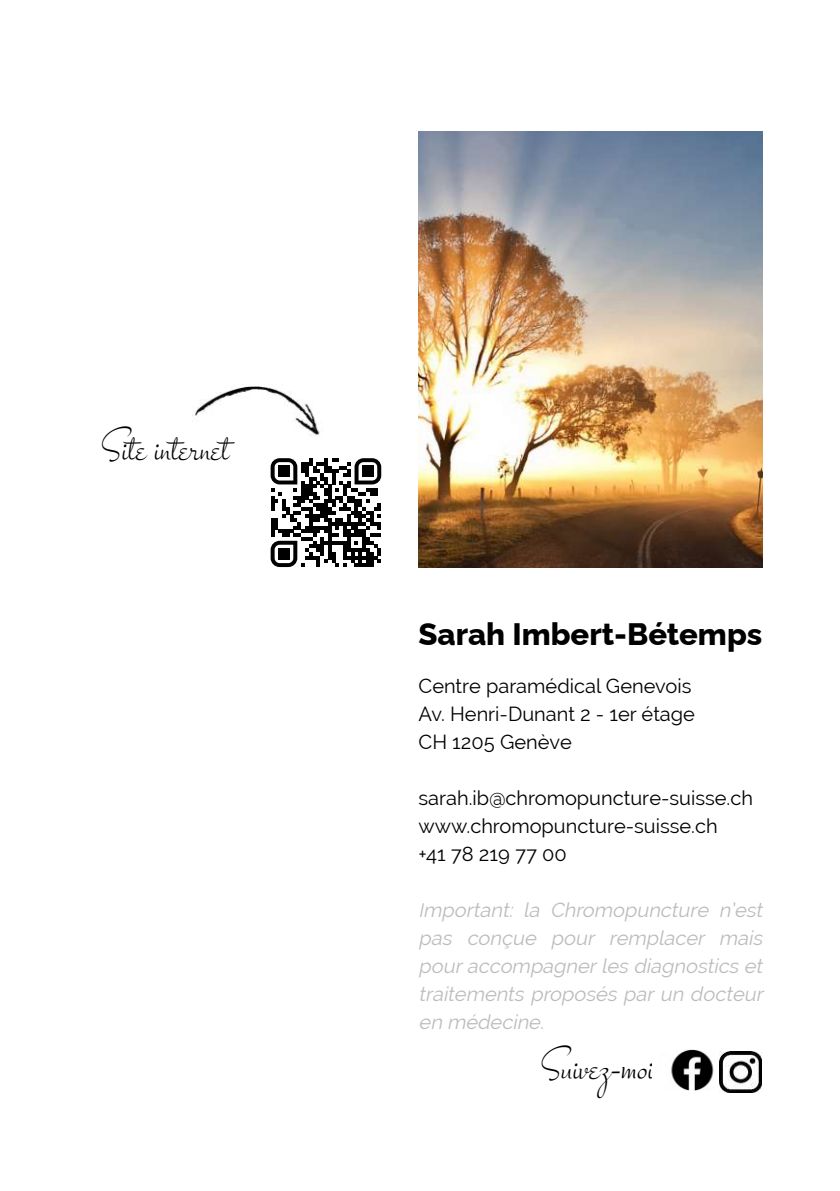
<style>
.page{position:relative;width:840px;height:1191px;background:#fff}
.page>*{position:absolute;margin:0;border:0;box-sizing:border-box;transform-origin:0 0}
.t1{font:48px "Stalemate";color:#000}
.t2{font:100 31px "Raleway";color:#000}
.t3{font:20px/28px "Raleway";color:#000}
.t4{font:italic 20px/28px "Raleway";color:#bcbcbb;text-align:justify}
.s1{font-size:19px}
</style>
<div class="page">
<img style="left:418px;top:132px;width:343px;height:435px">
<img style="left:192px;top:385px;width:130px;height:52px">
<img style="left:671px;top:1049px;width:43px;height:41px">
<img style="left:719px;top:1051px;width:41px;height:41px">
<svg style="left:270px;top:458px;width:111px;height:109px"></svg>
<div style="left:278px;top:466px;width:11px;height:11px;background:#000"></div>
<div style="left:362px;top:466px;width:11px;height:11px;background:#000"></div>
<div style="left:278px;top:548px;width:11px;height:11px;background:#000"></div>
<h1 class="t1" style="left:99px;top:416px;width:131px">Siteinternet</h1>
<h2 class="t2" style="left:418px;top:609px;width:345px">Sarah Imbert-Bétemps</h2>
<p class="t3" style="left:418px;top:671px;width:278px">Centre paramédical Genevois<br>Av. Henri-Dunant 2 - 1er étage<br>CH 1205 Genève</p>
<p class="t3" style="left:418px;top:783px;width:336px">sarah.ib@chromopuncture-suisse.ch www.chromopuncture-suisse.ch<br>+41 78 219 77 00</p>
<p class="t4" style="left:418px;top:895px;width:350px"><span class="s1">I</span>mportant: la Chromopuncture n’est pas conçue pour remplacer mais pouraccompagnerles diagnostics et traitements proposés par un docteur en médecine.</p>
<h1 class="t1" style="left:538px;top:1034px;width:125px">Suivez-moi</h1>
</div>
